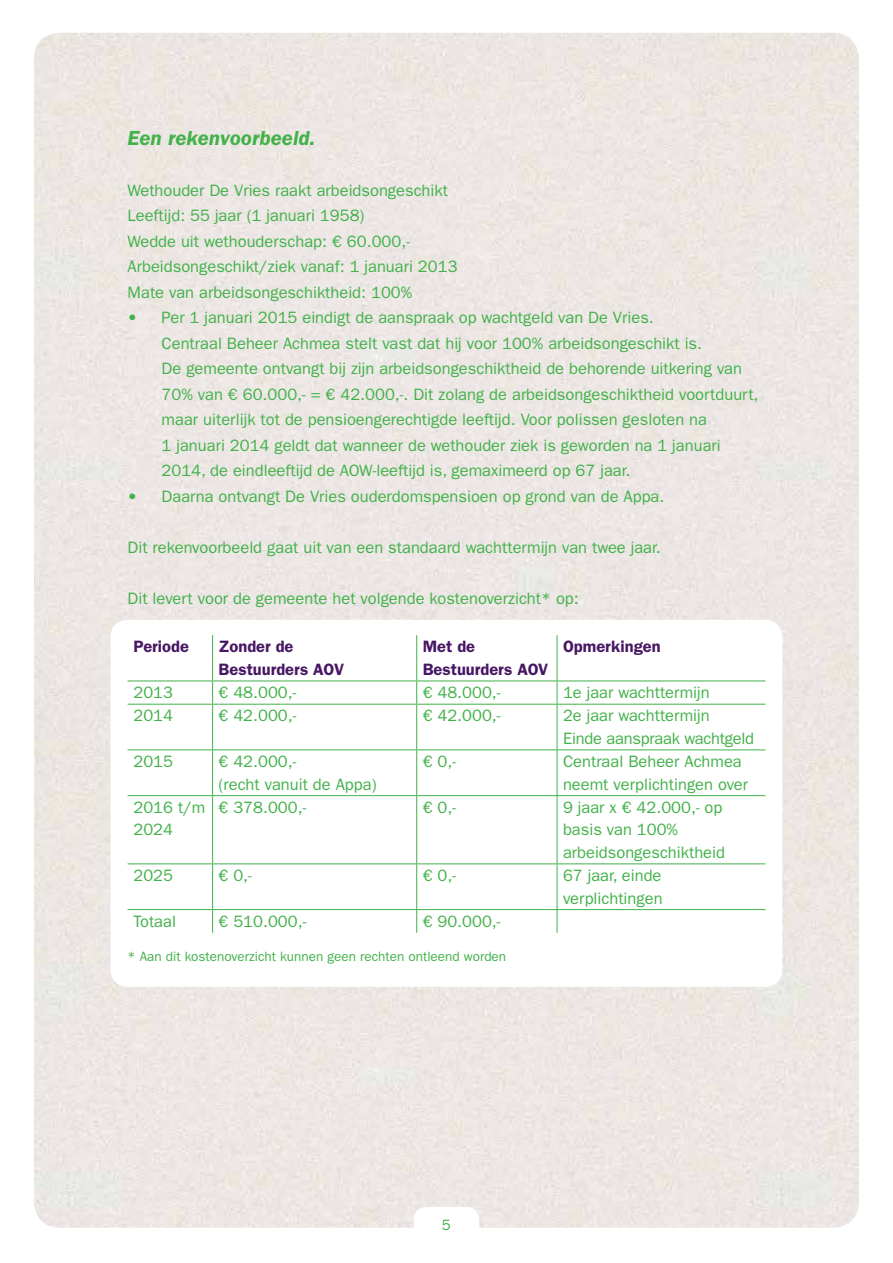
<style>
.page{position:relative;width:893px;height:1263px;background:#fff}
.page>*{position:absolute;margin:0;border:0;box-sizing:border-box;transform-origin:0 0}
.t1{font:italic 600 21px "ITC Franklin Gothic Std";color:#42b149}
.t2{font:16.5px/25.5px "ITC Franklin Gothic Std";color:#42b149}
.t3{font:600 16.5px/22.5px "ITC Franklin Gothic Std";color:#471764}
.t4{font:15px "ITC Franklin Gothic Std";color:#42b149}
.t5{font:13.5px "ITC Franklin Gothic Std";color:#42b149}
.s1{font-family:"ITC Franklin Gothic Std Hvy"}
</style>
<div class="page">
<svg style="left:414px;top:1207px;width:65px;height:10px"></svg>
<hr style="left:212px;top:635px;width:1px;height:45px;background:#42b149">
<hr style="left:416px;top:635px;width:1px;height:45px;background:#42b149">
<hr style="left:557px;top:635px;width:1px;height:45px;background:#42b149">
<hr style="left:128px;top:680px;width:85px;height:1px;background:#42b149">
<hr style="left:213px;top:680px;width:204px;height:1px;background:#42b149">
<svg style="left:212px;top:681px;width:1px;height:23px"></svg>
<hr style="left:417px;top:680px;width:140px;height:1px;background:#42b149">
<svg style="left:416px;top:681px;width:1px;height:23px"></svg>
<hr style="left:557px;top:680px;width:208px;height:1px;background:#42b149">
<svg style="left:557px;top:681px;width:1px;height:23px"></svg>
<hr style="left:128px;top:704px;width:85px;height:1px;background:#42b149">
<hr style="left:213px;top:704px;width:204px;height:1px;background:#42b149">
<hr style="left:212px;top:704px;width:1px;height:45px;background:#42b149">
<hr style="left:417px;top:704px;width:140px;height:1px;background:#42b149">
<hr style="left:416px;top:704px;width:1px;height:45px;background:#42b149">
<hr style="left:557px;top:704px;width:208px;height:1px;background:#42b149">
<hr style="left:557px;top:704px;width:1px;height:45px;background:#42b149">
<hr style="left:128px;top:749px;width:85px;height:1px;background:#42b149">
<hr style="left:213px;top:749px;width:204px;height:1px;background:#42b149">
<hr style="left:212px;top:750px;width:1px;height:45px;background:#42b149">
<hr style="left:417px;top:749px;width:140px;height:1px;background:#42b149">
<hr style="left:416px;top:750px;width:1px;height:45px;background:#42b149">
<hr style="left:557px;top:749px;width:208px;height:1px;background:#42b149">
<hr style="left:557px;top:750px;width:1px;height:45px;background:#42b149">
<hr style="left:128px;top:795px;width:85px;height:1px;background:#42b149">
<hr style="left:213px;top:795px;width:204px;height:1px;background:#42b149">
<hr style="left:212px;top:796px;width:1px;height:67px;background:#42b149">
<hr style="left:417px;top:795px;width:140px;height:1px;background:#42b149">
<hr style="left:416px;top:796px;width:1px;height:67px;background:#42b149">
<hr style="left:557px;top:795px;width:208px;height:1px;background:#42b149">
<hr style="left:557px;top:796px;width:1px;height:67px;background:#42b149">
<hr style="left:128px;top:863px;width:85px;height:1px;background:#42b149">
<hr style="left:213px;top:863px;width:204px;height:1px;background:#42b149">
<hr style="left:212px;top:864px;width:1px;height:45px;background:#42b149">
<hr style="left:417px;top:863px;width:140px;height:1px;background:#42b149">
<hr style="left:416px;top:864px;width:1px;height:45px;background:#42b149">
<hr style="left:557px;top:863px;width:208px;height:1px;background:#42b149">
<hr style="left:557px;top:864px;width:1px;height:45px;background:#42b149">
<hr style="left:128px;top:909px;width:85px;height:1px;background:#42b149">
<hr style="left:213px;top:909px;width:204px;height:1px;background:#42b149">
<svg style="left:212px;top:910px;width:1px;height:23px"></svg>
<hr style="left:417px;top:909px;width:140px;height:1px;background:#42b149">
<svg style="left:416px;top:910px;width:1px;height:23px"></svg>
<hr style="left:557px;top:909px;width:208px;height:1px;background:#42b149">
<svg style="left:557px;top:910px;width:1px;height:23px"></svg>
<p class="t1" style="left:128px;top:126px;width:189px">Een rekenvoorbeeld.</p>
<p class="t2" style="left:128px;top:177px;width:331px">Wethouder De Vries raakt arbeidsongeschikt Leeftijd: 55 jaar (1 januari 1958)<br>Wedde uit wethouderschap: € 60.000,- Arbeidsongeschikt/ziek vanaf: 1 januari 2013<br>Mate van arbeidsongeschiktheid: 100%</p>
<p class="t2" style="left:162px;top:305px;width:598px;text-indent:-34px"><span class="s1">•</span> Per 1 januari 2015 eindigt de aanspraak op wachtgeld van De Vries.<br>Centraal Beheer Achmea stelt vast dat hij voor 100% arbeidsongeschikt is.<br>De gemeente ontvangt bij zijn arbeidsongeschiktheid de behorende uitkering van 70% van € 60.000,- = € 42.000,-. Dit zolang de arbeidsongeschiktheid voortduurt, maar uiterlijk tot de pensioengerechtigde leeftijd. Voor polissen gesloten na<br>1 januari 2014 geldt dat wanneer de wethouder ziek is geworden na 1 januari 2014, de eindleeftijd de AOW-leeftijd is, gemaximeerd op 67 jaar.</p>
<p class="t2" style="left:128px;top:483px;width:538px"><span class="s1">•</span> Daarna ontvangt De Vries ouderdomspensioen op grond van de Appa.</p>
<p class="t2" style="left:128px;top:534px;width:535px">Dit rekenvoorbeeld gaat uit van een standaard wachttermijn van twee jaar.</p>
<p class="t2" style="left:128px;top:585px;width:453px">Dit levert voor de gemeente het volgende kostenoverzicht* op:</p>
<p class="t3" style="left:134px;top:635px;width:57px">Periode</p>
<p class="t3" style="left:219px;top:635px;width:127px">Zonder de<br>Bestuurders AOV</p>
<p class="t3" style="left:423px;top:635px;width:127px">Met de<br>Bestuurders AOV</p>
<p class="t3" style="left:563px;top:635px;width:99px">Opmerkingen</p>
<p class="t2" style="left:134px;top:680px;width:41px">2013</p>
<p class="t2" style="left:219px;top:680px;width:79px">€ 48.000,-</p>
<p class="t2" style="left:423px;top:680px;width:79px">€ 48.000,-</p>
<p class="t2" style="left:563px;top:680px;width:148px">1e jaar wachttermijn</p>
<p class="t2" style="left:134px;top:703px;width:41px">2014</p>
<p class="t2" style="left:219px;top:703px;width:79px">€ 42.000,-</p>
<p class="t2" style="left:423px;top:703px;width:79px">€ 42.000,-</p>
<p class="t2" style="left:563px;top:705px;width:193px;line-height:22.5px">2e jaar wachttermijn<br>Einde aanspraak wachtgeld</p>
<p class="t2" style="left:134px;top:749px;width:41px">2015</p>
<p class="t2" style="left:219px;top:750px;width:160px;line-height:22.5px">€ 42.000,-<br>(recht vanuit de Appa)</p>
<p class="t2" style="left:423px;top:749px;width:35px">€ 0,-</p>
<p class="t2" style="left:563px;top:750px;width:187px;line-height:22.5px">Centraal Beheer Achmea neemt verplichtingen over</p>
<p class="t2" style="left:134px;top:796px;width:73px;line-height:22.5px">2016 t/m<br>2024</p>
<p class="t2" style="left:219px;top:795px;width:89px">€ 378.000,-</p>
<p class="t2" style="left:423px;top:795px;width:35px">€ 0,-</p>
<p class="t2" style="left:563px;top:796px;width:164px;line-height:22.5px">9 jaar x € 42.000,- op basis van 100% arbeidsongeschiktheid</p>
<p class="t2" style="left:134px;top:863px;width:41px">2025</p>
<p class="t2" style="left:219px;top:863px;width:35px">€ 0,-</p>
<p class="t2" style="left:423px;top:863px;width:35px">€ 0,-</p>
<p class="t2" style="left:563px;top:864px;width:101px;line-height:22.5px">67 jaar, einde verplichtingen</p>
<p class="t2" style="left:134px;top:909px;width:44px">Totaal</p>
<p class="t2" style="left:219px;top:909px;width:89px">€ 510.000,-</p>
<p class="t2" style="left:423px;top:909px;width:79px">€ 90.000,-</p>
<p class="t5" style="left:128px;top:948px;width:380px">* Aan dit kostenoverzicht kunnen geen rechten ontleend worden</p>
<p class="t4" style="left:442px;top:1216px;width:10px">5</p>
</div>
